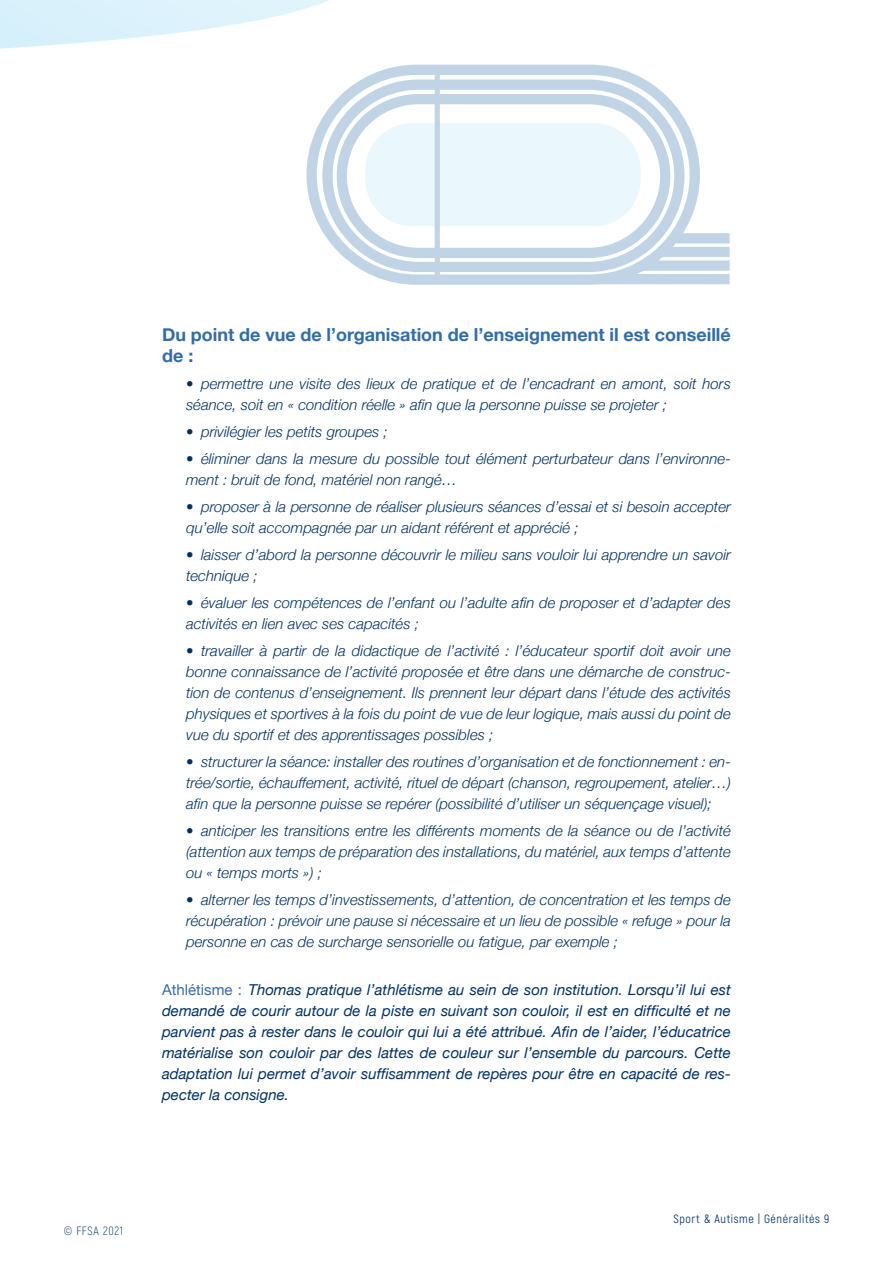
<style>
.page{position:relative;width:893px;height:1263px;background:#fff}
.page>*{position:absolute;margin:0;border:0;box-sizing:border-box;transform-origin:0 0}
.Corps_de_texte_-_Li{font:700 18px/21px "Helvetica Neue";color:#326ca6}
.t1{font:italic 300 15px/21px "Helvetica Neue";color:#003061}
.Corps_de_texte_-_Ju{font:italic 15px/21px "Helvetica Neue";color:#003061;text-align:justify}
.t2{font:12px "Akrobat";letter-spacing:.05em;color:#003061}
.t3{font:300 12px "Akrobat";letter-spacing:.05em;color:#003061}
.s1{font-style:normal;color:#326ca6}
</style>
<div class="page">
<div style="left:365px;top:123px;width:276px;height:103px;background:#eaf7fd;border-radius:47px"></div>
<div style="left:337px;top:94px;width:333px;height:164px;border:10px solid #01519b;border-radius:77px"></div>
<div style="left:322px;top:80px;width:362px;height:192px;border:10px solid #01519b;border-radius:91px"></div>
<div style="left:306px;top:65px;width:394px;height:220px;border:10px solid #01519b;border-radius:105px"></div>
<div style="left:435px;top:70px;width:5px;height:207px;background:#c0d4e6"></div>
<div style="left:676px;top:233px;width:54px;height:10px;background:#c0d4e6"></div>
<div style="left:660px;top:247px;width:70px;height:10px;background:#c0d4e6"></div>
<div style="left:641px;top:260px;width:89px;height:11px;background:#c0d4e6"></div>
<div style="left:598px;top:274px;width:132px;height:10px;background:#c0d4e6"></div>
<svg style="left:0;top:0;width:356px;height:190px"></svg>
<p class="Corps_de_texte_-_Li" style="left:162px;top:324px;width:570px">Du point de vue de l’organisation de l’enseignement il est conseillé de :</p>
<p class="t1" style="left:186px;top:373px;width:546px">• permettre une visite des lieux de pratique et de l’encadrant en amont, soit hors séance, soit en « condition réelle » afin que la personne puisse se projeter ;</p>
<p class="t1" style="left:186px;top:421px;width:203px">• privilégier les petits groupes ;</p>
<p class="t1" style="left:186px;top:448px;width:546px">• éliminer dans la mesure du possible tout élément perturbateur dans l’environne&shy;ment : bruit de fond, matériel non rangé…</p>
<p class="t1" style="left:186px;top:496px;width:546px">• proposer à la personne de réaliser plusieurs séances d’essai et si besoin accepter qu’elle soit accompagnée par un aidant référent et apprécié ;</p>
<p class="t1" style="left:186px;top:544px;width:546px">• laisser d’abord la personne découvrir le milieu sans vouloir lui apprendre un savoir technique ;</p>
<p class="t1" style="left:186px;top:592px;width:546px">• évaluer les compétences de l’enfant ou l’adulte afin de proposer et d’adapter des activités en lien avec ses capacités ;</p>
<p class="t1" style="left:186px;top:640px;width:546px;text-align:justify">• travailler à partir de la didactique de l’activité : l’éducateur sportif doit avoir une bonne connaissance de l’activité proposée et être dans une démarche de construc&shy;tion de contenus d’enseignement. Ils prennent leur départ dans l’étude des activités physiques et sportives à la fois du point de vue de leur logique, mais aussi du point de vue du sportif et des apprentissages possibles ;</p>
<p class="t1" style="left:186px;top:751px;width:546px;text-align:justify">• structurer la séance: installer des routines d’organisation et de fonctionnement : en&shy;trée/sortie, échauffement, activité, rituel de départ (chanson, regroupement, atelier…) afin que la personne puisse se repérer (possibilité d’utiliser un séquençage visuel);</p>
<p class="t1" style="left:186px;top:820px;width:546px;text-align:justify">• anticiper les transitions entre les différents moments de la séance ou de l’activité (attention aux temps de préparation des installations, du matériel, aux temps d’attente ou « temps morts ») ;</p>
<p class="t1" style="left:186px;top:889px;width:546px;text-align:justify">• alterner les temps d’investissements, d’attention, de concentration et les temps de récupération : prévoir une pause si nécessaire et un lieu de possible « refuge » pour la personne en cas de surcharge sensorielle ou fatigue, par exemple ;</p>
<p class="Corps_de_texte_-_Ju" style="left:162px;top:979px;width:570px"><span class="s1">Athlétisme :</span> Thomas pratique l’athlétisme au sein de son institution. Lorsqu’il lui est demandé de courir autour de la piste en suivant son couloir, il est en difficulté et ne parvient pas à rester dans le couloir qui lui a été attribué. Afin de l’aider, l’éducatrice matérialise son couloir par des lattes de couleur sur l’ensemble du parcours. Cette adaptation lui permet d’avoir suffisamment de repères pour être en capacité de res&shy;pecter la consigne.</p>
<p class="t3" style="left:64px;top:1223px;width:61px">© FFSA 2021</p>
<p class="t2" style="left:673px;top:1211px;width:157px">Sport &amp; Autisme | Généralités 9</p>
</div>
